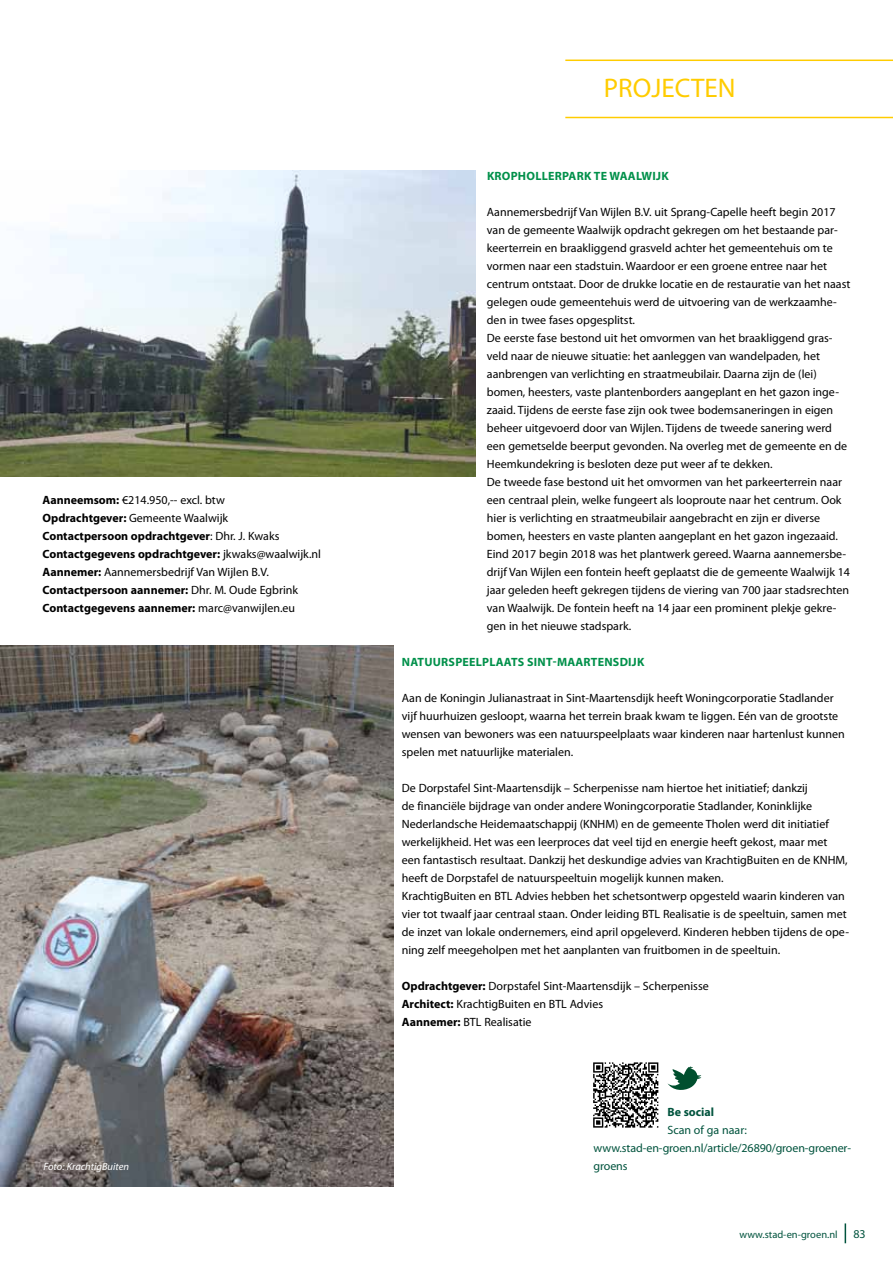
<style>
.page{position:relative;width:893px;height:1263px;background:#fff}
.page>*{position:absolute;margin:0;border:0;box-sizing:border-box;transform-origin:0 0}
.t1{font:27px "Myriad Pro";color:#fc0}
.t2{font:12px/18px "Myriad Pro";color:#000}
.t3{font:700 12px/18px "Myriad Pro";color:#000}
.t4{font:12px/18px "Myriad Pro";letter-spacing:-.01em;color:#00533d}
.t5{font:700 12px "Myriad Pro";letter-spacing:.02em;color:#00904a}
.t6{font:700 12px "Myriad Pro";color:#00533d}
.t7{font:10.5px "Myriad Pro";color:#00533d}
.t8{font:italic 10.5px "Myriad Pro";color:#fff}
.s1{font-weight:400}
.s2{font-weight:700}
</style>
<div class="page">
<svg style="left:845px;top:1223px;width:1px;height:20px"></svg>
<hr style="left:565px;top:117px;width:328px;height:1px;background:#fc0">
<hr style="left:565px;top:60px;width:328px;height:1px;background:#fc0">
<img style="left:0;top:170px;width:475px;height:306px">
<img style="left:0;top:645px;width:394px;height:541px">
<svg style="left:593px;top:1062px;width:65px;height:65px"></svg>
<svg style="left:667px;top:1066px;width:34px;height:24px"></svg>
<p class="t3" style="left:43px;top:491px;width:280px">Aanneemsom: <span class="s1">€214.950,-- excl. btw<br></span>Opdrachtgever: <span class="s1">Gemeente Waalwijk<br></span>Contactpersoon opdrachtgever<span class="s1">: Dhr. J. Kwaks </span>Contactgegevens opdrachtgever: <span class="s1">jkwaks@waalwijk.nl </span>Aannemer: <span class="s1">Aannemersbedrijf Van Wijlen B.V.<br></span>Contactpersoon aannemer: <span class="s1">Dhr. M. Oude Egbrink </span>Contactgegevens aannemer: <span class="s1">marc@vanwijlen.eu</span></p>
<p class="t8" style="left:44px;top:1160px;width:87px">Foto: KrachtigBuiten</p>
<h1 class="t1" style="left:604px;top:71px;width:133px">PROJECTEN</h1>
<p class="t5" style="left:487px;top:168px;width:183px">Krophollerpark te Waalwijk</p>
<p class="t2" style="left:487px;top:203px;width:365px">Aannemersbedrijf Van Wijlen B.V. uit Sprang-Capelle heeft begin 2017 van de gemeente Waalwijk opdracht gekregen om het bestaande par&shy;keerterrein en braakliggend grasveld achter het gemeentehuis om te vormen naar een stadstuin. Waardoor er een groene entree naar het centrum ontstaat. Door de drukke locatie en de restauratie van het naast gelegen oude gemeentehuis werd de uitvoering van de werkzaamhe&shy;den in twee fases opgesplitst.<br>De eerste fase bestond uit het omvormen van het braakliggend gras&shy;veld naar de nieuwe situatie: het aanleggen van wandelpaden, het aanbrengen van verlichting en straatmeubilair. Daarna zijn de (lei) bomen, heesters, vaste plantenborders aangeplant en het gazon inge&shy;zaaid. Tijdens de eerste fase zijn ook twee bodemsaneringen in eigen beheer uitgevoerd door van Wijlen. Tijdens de tweede sanering werd een gemetselde beerput gevonden. Na overleg met de gemeente en de Heemkundekring is besloten deze put weer af te dekken.<br>De tweede fase bestond uit het omvormen van het parkeerterrein naar een centraal plein, welke fungeert als looproute naar het centrum. Ook hier is verlichting en straatmeubilair aangebracht en zijn er diverse bomen, heesters en vaste planten aangeplant en het gazon ingezaaid.<br>Eind 2017 begin 2018 was het plantwerk gereed. Waarna aannemersbe&shy;drijf Van Wijlen een fontein heeft geplaatst die de gemeente Waalwijk 14 jaar geleden heeft gekregen tijdens de viering van 700 jaar stadsrechten van Waalwijk. De fontein heeft na 14 jaar een prominent plekje gekre&shy;gen in het nieuwe stadspark.</p>
<p class="t5" style="left:402px;top:654px;width:244px">Natuurspeelplaats Sint-Maartensdijk</p>
<p class="t2" style="left:402px;top:689px;width:444px">Aan de Koningin Julianastraat in Sint-Maartensdijk heeft Woningcorporatie Stadlander vijf huurhuizen gesloopt, waarna het terrein braak kwam te liggen. Eén van de grootste wensen van bewoners was een natuurspeelplaats waar kinderen naar hartenlust kunnen spelen met natuurlijke materialen.</p>
<p class="t2" style="left:402px;top:779px;width:449px">De Dorpstafel Sint-Maartensdijk – Scherpenisse nam hiertoe het initiatief; dankzij<br>de financiële bijdrage van onder andere Woningcorporatie Stadlander, Koninklijke Nederlandsche Heidemaatschappij (KNHM) en de gemeente Tholen werd dit initiatief werkelijkheid. Het was een leerproces dat veel tijd en energie heeft gekost, maar met een fantastisch resultaat. Dankzij het deskundige advies van KrachtigBuiten en de KNHM, heeft de Dorpstafel de natuurspeeltuin mogelijk kunnen maken.<br>KrachtigBuiten en BTL Advies hebben het schetsontwerp opgesteld waarin kinderen van vier tot twaalf jaar centraal staan. Onder leiding BTL Realisatie is de speeltuin, samen met de inzet van lokale ondernemers, eind april opgeleverd. Kinderen hebben tijdens de ope&shy;ning zelf meegeholpen met het aanplanten van fruitbomen in de speeltuin.</p>
<p class="t2" style="left:402px;top:977px;width:308px"><span class="s2">Opdrachtgever:</span> Dorpstafel Sint-Maartensdijk – Scherpenisse<br><span class="s2">Architect:</span> KrachtigBuiten en BTL Advies<br><span class="s2">Aannemer:</span> BTL Realisatie</p>
<p class="t6" style="left:667px;top:1104px;width:48px">Be social</p>
<p class="t4" style="left:594px;top:1121px;width:259px;text-indent:74px">Scan of ga naar: www.stad-en-groen.nl/article/26890/groen-groener&shy;groens</p>
<p class="t7" style="left:739px;top:1228px;width:100px">www.stad-en-groen.nl</p>
<p class="t4" style="left:853px;top:1224px;width:14px">83</p>
</div>
